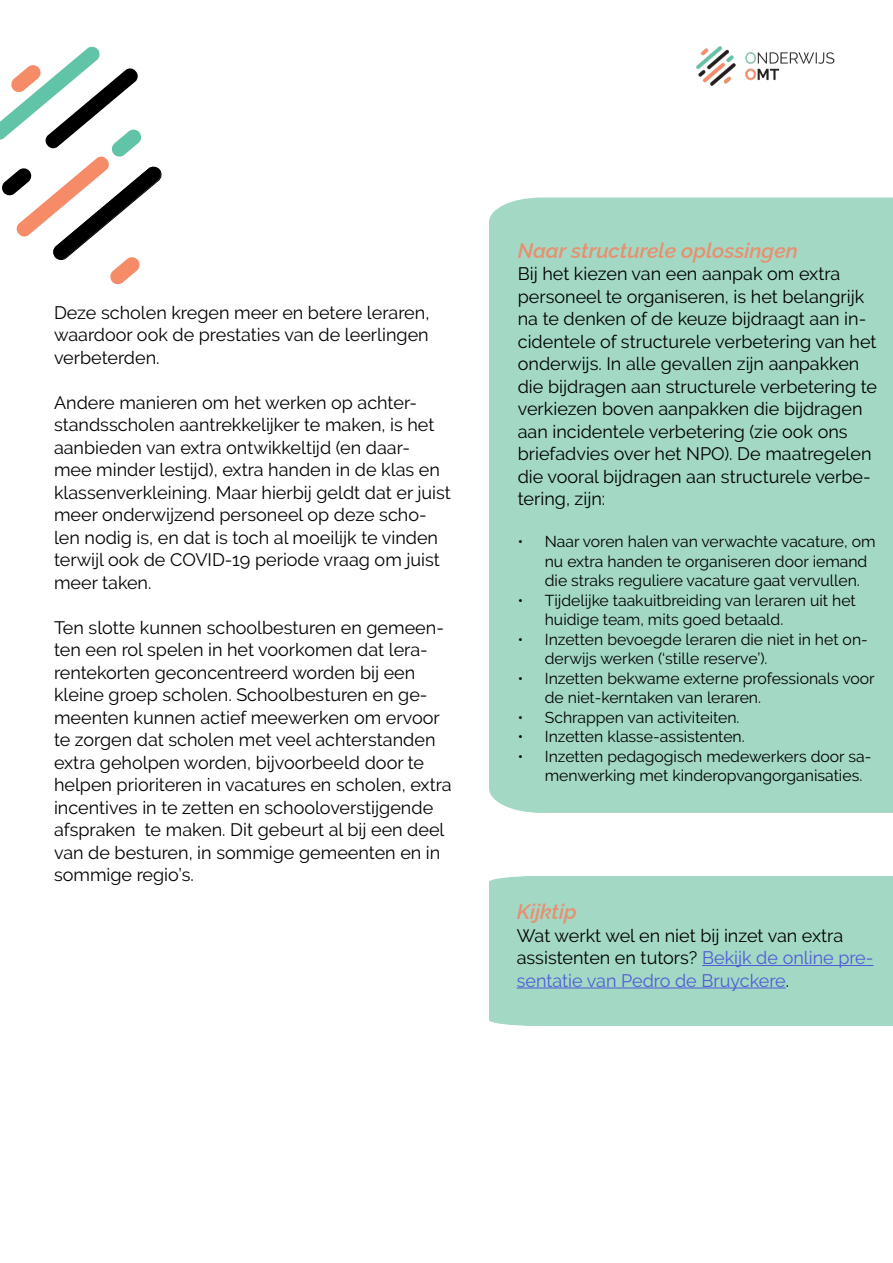
<style>
.page{position:relative;width:893px;height:1263px;background:#fff}
.page>*{position:absolute;margin:0;border:0;box-sizing:border-box;transform-origin:0 0}
.t1{font:italic 100 21px "Raleway";color:#e8906f}
.t2{font:18px/22.5px "Raleway";color:#000}
.t3{font:15.75px/19.5px "Raleway";color:#000}
.s1{color:#4f5cd6}
</style>
<div class="page">
<svg style="left:0;top:46px;width:162px;height:239px"></svg>
<img style="left:696px;top:47px;width:139px;height:39px">
<div style="left:489px;top:426px;width:404px;height:387px;background:#a3d8c5"></div>
<div style="left:489px;top:198px;width:404px;height:228px;background:#a3d8c5"></div>
<div style="left:489px;top:932px;width:404px;height:94px;background:#a3d8c5"></div>
<div style="left:489px;top:876px;width:404px;height:56px;background:#a3d8c5"></div>
<hr style="left:702px;top:965px;width:171px;height:1px;background:#4f5cd6">
<hr style="left:517px;top:987px;width:269px;height:1px;background:#4f5cd6">
<p class="t2" style="left:54px;top:301px;width:377px;text-align:justify">Deze scholen kregen meer en betere leraren, waardoor ook de prestaties van de leerlingen verbeterden.</p>
<p class="t2" style="left:54px;top:391px;width:398px">Andere manieren om het werken op achter&shy;standsscholen aantrekkelijker te maken, is het aanbieden van extra ontwikkeltijd (en daar&shy;mee minder lestijd), extra handen in de klas en klassenverkleining. Maar hierbij geldt dat er juist meer onderwijzend personeel op deze scho&shy;len nodig is, en dat is toch al moeilijk te vinden terwijl ook de COVID-19 periode vraag om juist meer taken.</p>
<p class="t2" style="left:54px;top:616px;width:399px">Ten slotte kunnen schoolbesturen en gemeen&shy;ten een rol spelen in het voorkomen dat lera&shy;rentekorten geconcentreerd worden bij een kleine groep scholen. Schoolbesturen en ge&shy;meenten kunnen actief meewerken om ervoor te zorgen dat scholen met veel achterstanden extra geholpen worden, bijvoorbeeld door te helpen prioriteren in vacatures en scholen, extra incentives in te zetten en schooloverstijgende afspraken te maken. Dit gebeurt al bij een deel van de besturen, in sommige gemeenten en in sommige regio’s.</p>
<p class="t1" style="left:518px;top:234px;width:282px">Naar structurele oplossingen</p>
<p class="t2" style="left:518px;top:263px;width:361px">Bij het kiezen van een aanpak om extra personeel te organiseren, is het belangrijk na te denken of de keuze bijdraagt aan in&shy;cidentele of structurele verbetering van het onderwijs. In alle gevallen zijn aanpakken die bijdragen aan structurele verbetering te verkiezen boven aanpakken die bijdragen aan incidentele verbetering (zie ook ons briefadvies over het NPO). De maatregelen die vooral bijdragen aan structurele verbe&shy;tering, zijn:</p>
<p class="t3" style="left:545px;top:532px;width:332px;text-indent:-27px">• Naar voren halen van verwachte vacature, om nu extra handen te organiseren door iemand die straks reguliere vacature gaat vervullen.</p>
<p class="t3" style="left:545px;top:591px;width:312px;text-indent:-27px">• Tijdelijke taakuitbreiding van leraren uit het huidige team, mits goed betaald.</p>
<p class="t3" style="left:545px;top:630px;width:325px;text-indent:-27px">• Inzetten bevoegde leraren die niet in het on&shy;derwijs werken (‘stille reserve’).</p>
<p class="t3" style="left:545px;top:668px;width:331px;text-indent:-27px">• Inzetten bekwame externe professionals voor de niet-kerntaken van leraren.</p>
<p class="t3" style="left:518px;top:707px;width:223px">• Schrappen van activiteiten.</p>
<p class="t3" style="left:518px;top:727px;width:228px">• Inzetten klasse-assistenten.</p>
<p class="t3" style="left:545px;top:746px;width:328px;text-indent:-27px">• Inzetten pedagogisch medewerkers door sa&shy;menwerking met kinderopvangorganisaties.</p>
<p class="t1" style="left:517px;top:895px;width:62px">Kijktip</p>
<p class="t2" style="left:517px;top:924px;width:358px">Wat werkt wel en niet bij inzet van extra assistenten en tutors? <span class="s1">Bekijk de online pre&shy;sentatie van Pedro de Bruyckere</span>.</p>
</div>
